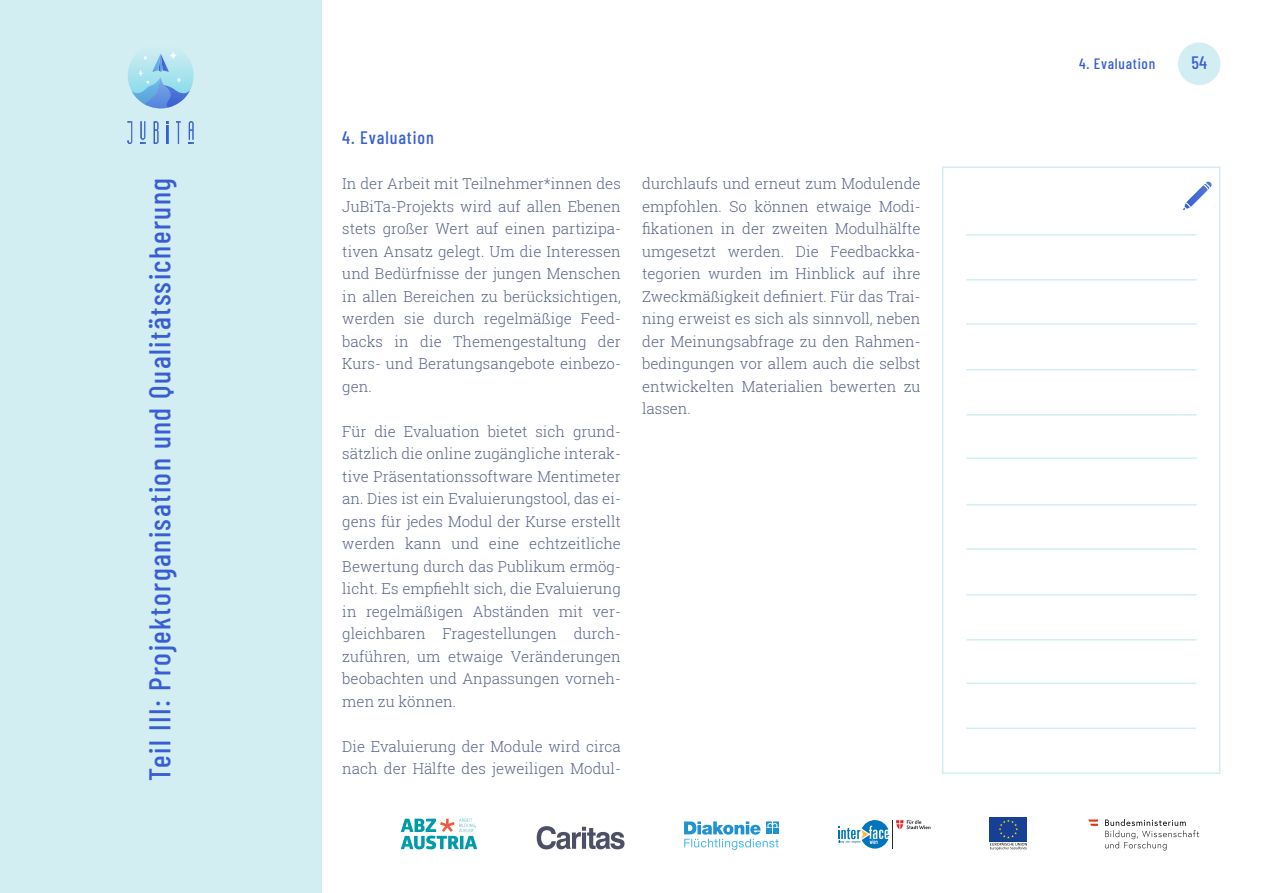
<style>
.page{position:relative;width:1263px;height:893px;background:#fff}
.page>*{position:absolute;margin:0;border:0;box-sizing:border-box;transform-origin:0 0}
.t1{font:500 30px "Barlow Condensed";letter-spacing:.05em;color:#395ed4}
.t2{font:500 18px "Barlow Condensed";letter-spacing:.05em;color:#395ed4}
.t3{font:300 15px/22.5px "Roboto Slab";color:#5a6489;text-align:justify}
.t4{font:500 15px "Barlow Condensed";letter-spacing:.05em;color:#395ed4}
</style>
<div class="page">
<div style="left:989px;top:817px;width:38px;height:24px;background:#174094"></div>
<svg style="left:990px;top:820px;width:37px;height:30px"></svg>
<div style="left:0;top:0;width:321px;height:893px;background:#d3eef2"></div>
<div style="left:1178px;top:43px;width:42px;height:42px;background:#d3eef2;border-radius:50%"></div>
<svg style="left:537px;top:826px;width:87px;height:23px"></svg>
<svg style="left:401px;top:819px;width:76px;height:30px"></svg>
<svg style="left:684px;top:821px;width:94px;height:28px"></svg>
<svg style="left:1105px;top:819px;width:94px;height:31px"></svg>
<svg style="left:1088px;top:819px;width:10px;height:7px"></svg>
<svg style="left:127px;top:121px;width:5px;height:23px"></svg>
<svg style="left:154px;top:121px;width:4px;height:23px"></svg>
<svg style="left:176px;top:121px;width:5px;height:23px"></svg>
<svg style="left:140px;top:137px;width:5px;height:7px"></svg>
<svg style="left:189px;top:121px;width:5px;height:23px"></svg>
<svg style="left:167px;top:121px;width:1px;height:23px"></svg>
<svg style="left:128px;top:43px;width:66px;height:65px"></svg>
<svg style="left:131px;top:53px;width:59px;height:56px"></svg>
<svg style="left:838px;top:820px;width:92px;height:29px"></svg>
<div style="left:942px;top:166px;width:278px;height:608px;border:2px solid #d3eef2"></div>
<svg style="left:1183px;top:181px;width:29px;height:30px"></svg>
<hr style="left:966px;top:369px;width:231px;height:2px;background:#d3eef2">
<hr style="left:966px;top:594px;width:231px;height:2px;background:#d3eef2">
<hr style="left:966px;top:323px;width:231px;height:2px;background:#d3eef2">
<hr style="left:966px;top:548px;width:231px;height:2px;background:#d3eef2">
<hr style="left:966px;top:279px;width:231px;height:2px;background:#d3eef2">
<hr style="left:966px;top:234px;width:230px;height:2px;background:#d3eef2">
<hr style="left:966px;top:504px;width:231px;height:2px;background:#d3eef2">
<hr style="left:966px;top:414px;width:231px;height:2px;background:#d3eef2">
<hr style="left:966px;top:639px;width:231px;height:2px;background:#d3eef2">
<hr style="left:966px;top:728px;width:230px;height:1px;background:#d3eef2">
<hr style="left:966px;top:458px;width:231px;height:1px;background:#d3eef2">
<hr style="left:966px;top:683px;width:231px;height:1px;background:#d3eef2">
<h1 class="t1" style="left:138px;top:781px;width:604px;rotate:-90deg">Teil III: Projektorganisation und Qualitätssicherung</h1>
<p class="t2" style="left:342px;top:125px;width:93px">4. Evaluation</p>
<p class="t3" style="left:342px;top:172px;width:280px">In der Arbeit mit Teilnehmer*innen des JuBiTa-Projekts wird auf allen Ebenen stets großer Wert auf einen partizipa&shy;tiven Ansatz gelegt. Um die Interessen und Bedürfnisse der jungen Menschen in allen Bereichen zu berücksichtigen, werden sie durch regelmäßige Feed&shy;backs in die Themengestaltung der Kurs- und Beratungsangebote einbezo&shy;gen.</p>
<p class="t3" style="left:342px;top:419px;width:280px">Für die Evaluation bietet sich grund&shy;sätzlich die online zugängliche interak&shy;tive Präsentationssoftware Mentimeter an. Dies ist ein Evaluierungstool, das ei&shy;gens für jedes Modul der Kurse erstellt werden kann und eine echtzeitliche Bewertung durch das Publikum ermög&shy;licht. Es empfiehlt sich, die Evaluierung in regelmäßigen Abständen mit ver&shy;gleichbaren Fragestellungen durch&shy;zuführen, um etwaige Veränderungen beobachten und Anpassungen vorneh&shy;men zu können.</p>
<p class="t3" style="left:342px;top:734px;width:280px">Die Evaluierung der Module wird circa nach der Hälfte des jeweiligen Modul-</p>
<p class="t3" style="left:642px;top:172px;width:280px">durchlaufs und erneut zum Modulende empfohlen. So können etwaige Modi&shy;fikationen in der zweiten Modulhälfte umgesetzt werden. Die Feedbackka&shy;tegorien wurden im Hinblick auf ihre Zweckmäßigkeit definiert. Für das Trai&shy;ning erweist es sich als sinnvoll, neben der Meinungsabfrage zu den Rahmen&shy;bedingungen vor allem auch die selbst entwickelten Materialien bewerten zu lassen.</p>
<p class="t4" style="left:1079px;top:53px;width:78px">4. Evaluation</p>
<p class="t2" style="left:1191px;top:50px;width:17px">54</p>
</div>
